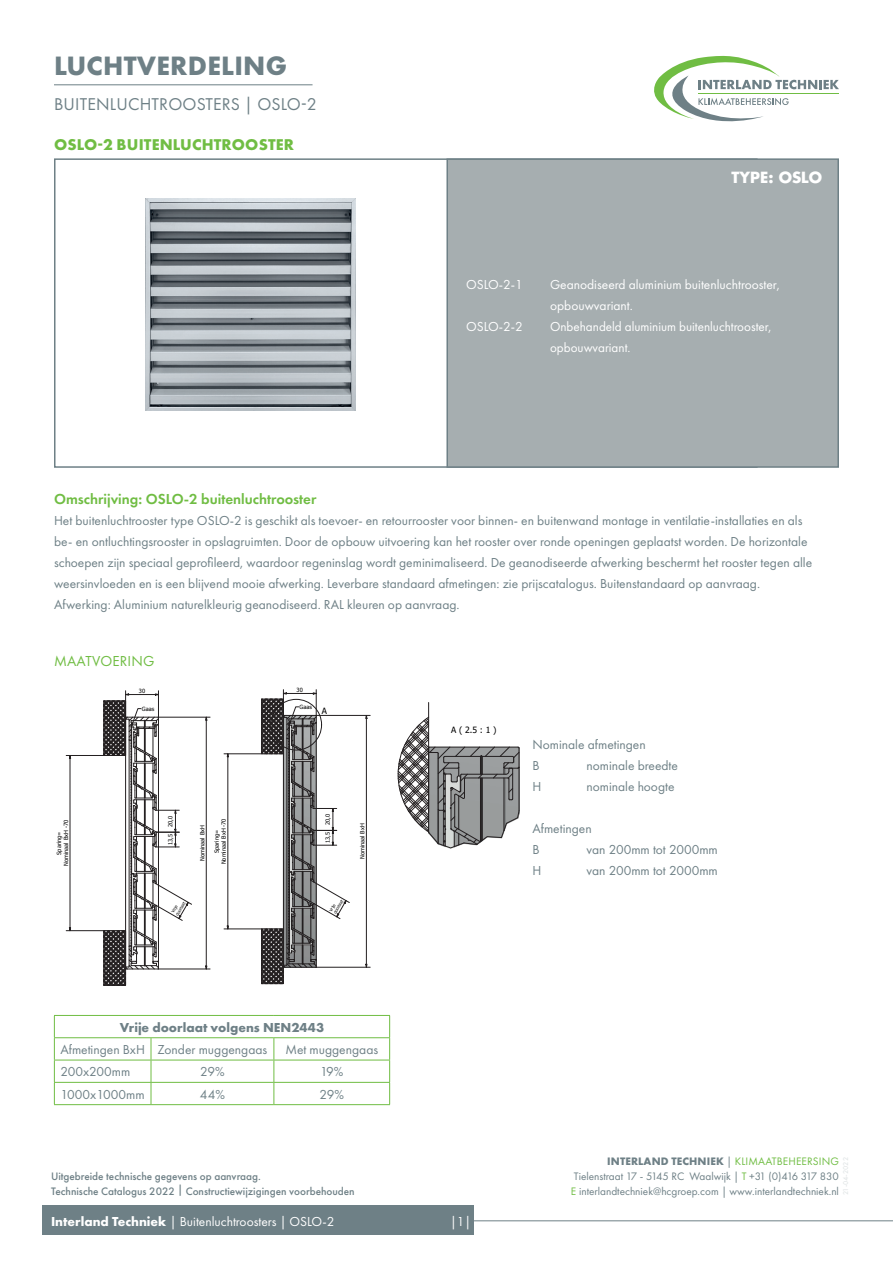
<style>
.page{position:relative;width:893px;height:1263px;background:#fff}
.page>*{position:absolute;margin:0;border:0;box-sizing:border-box;transform-origin:0 0}
.t1{font:700 27.6px "Futura PT";letter-spacing:.01em;color:#6e8086}
.t2{font:17.7px "Futura PT";letter-spacing:.01em;color:#6e8086}
.t3{font:700 16.2px "Futura PT";letter-spacing:.01em;color:#70bd43}
.t4{font:600 15px "Futura PT";color:#70bd43}
.t5{font:15px "Futura PT";color:#fff}
.t6{font:700 15px "Futura LT";color:#fff}
.t7{font:13.5px/21px "Futura PT";color:#6e8086}
.t8{font:13.5px/21px "Futura PT";color:#fff}
.t9{font:700 13.5px "Futura PT";color:#6e8086}
.t10{font:11.25px/15px "Futura PT";color:#6e8086;text-align:justify}
.t11{font:500 11.25px/15px "Futura PT";color:#6e8086}
.t12{font:8.7px "Tahoma";color:#000001}
.t13{font:5.7px/6.9px "Tahoma";letter-spacing:.005em;color:#000001;text-align:center}
.t14{font:4.05px/4.9px "Tahoma";color:#000001}
.s1{font-weight:700}
.s2{color:#70bd43}
</style>
<div class="page">
<svg style="left:654px;top:55px;width:185px;height:67px"></svg>
<hr style="left:698px;top:94px;width:141px;height:1px;background:#70bd43">
<hr style="left:54px;top:84px;width:259px;height:1px;background:#6e8086">
<hr style="left:451px;top:1220px;width:442px;height:1px;background:#6e8086">
<div style="left:43px;top:1206px;width:431px;height:29px;background:#6e8086"></div>
<div style="left:446px;top:158px;width:393px;height:310px;background:#a6aeb0;border:2px solid #6e8086"></div>
<img style="left:146px;top:198px;width:210px;height:213px">
<svg style="left:398px;top:717px;width:122px;height:131px"></svg>
<hr style="left:428px;top:702px;width:1px;height:110px;background:#231f20">
<hr style="left:228px;top:757px;width:1px;height:169px;background:#231f20">
<hr style="left:224px;top:753px;width:38px;height:1px;background:#231f20">
<hr style="left:224px;top:929px;width:38px;height:1px;background:#231f20">
<hr style="left:70px;top:758px;width:1px;height:170px;background:#231f20">
<hr style="left:66px;top:755px;width:38px;height:1px;background:#231f20">
<hr style="left:66px;top:930px;width:38px;height:1px;background:#231f20">
<hr style="left:366px;top:718px;width:1px;height:246px;background:#231f20">
<hr style="left:316px;top:715px;width:54px;height:1px;background:#231f20">
<hr style="left:316px;top:967px;width:54px;height:1px;background:#231f20">
<svg style="left:261px;top:690px;width:89px;height:294px"></svg>
<svg style="left:103px;top:691px;width:89px;height:295px"></svg>
<hr style="left:206px;top:720px;width:1px;height:246px;background:#231f20">
<hr style="left:158px;top:717px;width:52px;height:1px;background:#231f20">
<hr style="left:158px;top:969px;width:52px;height:1px;background:#231f20">
<hr style="left:54px;top:1015px;width:97px;height:1px;background:#70bd43">
<hr style="left:151px;top:1015px;width:123px;height:1px;background:#70bd43">
<hr style="left:274px;top:1015px;width:116px;height:1px;background:#70bd43">
<hr style="left:54px;top:1037px;width:97px;height:1px;background:#70bd43">
<hr style="left:151px;top:1037px;width:123px;height:1px;background:#70bd43">
<hr style="left:274px;top:1037px;width:116px;height:1px;background:#70bd43">
<hr style="left:54px;top:1060px;width:97px;height:1px;background:#70bd43">
<hr style="left:151px;top:1060px;width:123px;height:1px;background:#70bd43">
<hr style="left:274px;top:1060px;width:116px;height:1px;background:#70bd43">
<hr style="left:54px;top:1082px;width:97px;height:1px;background:#70bd43">
<svg style="left:54px;top:1016px;width:1px;height:88px"></svg>
<hr style="left:151px;top:1082px;width:123px;height:1px;background:#70bd43">
<svg style="left:151px;top:1038px;width:1px;height:66px"></svg>
<hr style="left:274px;top:1082px;width:116px;height:1px;background:#70bd43">
<svg style="left:274px;top:1038px;width:1px;height:66px"></svg>
<svg style="left:389px;top:1016px;width:1px;height:88px"></svg>
<hr style="left:54px;top:1104px;width:97px;height:1px;background:#70bd43">
<hr style="left:151px;top:1104px;width:123px;height:1px;background:#70bd43">
<hr style="left:274px;top:1104px;width:116px;height:1px;background:#70bd43">
<h1 class="t1" style="left:54px;top:48px;width:234px">LUCHTVERDELING</h1>
<h2 class="t2" style="left:54px;top:93px;width:264px">BUITENLUCHTROOSTERS | OSLO-2</h2>
<p class="t3" style="left:54px;top:134px;width:242px">OSLO-2 BUITENLUCHTROOSTER</p>
<p class="t6" style="left:731px;top:168px;width:92px">TYPE: OSLO</p>
<p class="t8" style="left:466px;top:274px;width:58px">OSLO-2-1</p>
<p class="t8" style="left:550px;top:274px;width:231px">Geanodiseerd aluminium buitenluchtrooster, opbouwvariant.</p>
<p class="t8" style="left:466px;top:316px;width:58px">OSLO-2-2</p>
<p class="t8" style="left:550px;top:316px;width:223px">Onbehandeld aluminium buitenluchtrooster, opbouwvariant.</p>
<p class="t4" style="left:54px;top:490px;width:264px">Omschrijving: OSLO-2 buitenluchtrooster</p>
<p class="t7" style="left:54px;top:510px;width:760px">Het buitenluchtrooster type OSLO-2 is geschikt als toevoer- en retourrooster voor binnen- en buitenwand montage in ventilatie-installaties en als be- en ontluchtingsrooster in opslagruimten. Door de opbouw uitvoering kan het rooster over ronde openingen geplaatst worden. De horizontale schoepen zijn speciaal geprofileerd, waardoor regeninslag wordt geminimaliseerd. De geanodiseerde afwerking beschermt het rooster tegen alle weersinvloeden en is een blijvend mooie afwerking. Leverbare standaard afmetingen: zie prijscatalogus. Buitenstandaard op aanvraag.<br>Afwerking: Aluminium naturelkleurig geanodiseerd. RAL kleuren op aanvraag.</p>
<p class="t13" style="left:139px;top:687px;width:8px">30</p>
<p class="t13" style="left:297px;top:686px;width:8px">30</p>
<p class="t13" style="left:142px;top:705px;width:14px">Gaas</p>
<p class="t13" style="left:300px;top:704px;width:14px">Gaas</p>
<p class="t12" style="left:322px;top:705px;width:7px">A</p>
<p class="t13" style="left:325px;top:843px;width:31px;rotate:-90deg">13,5 20,0</p>
<p class="t13" style="left:167px;top:827px;width:13px;rotate:-90deg">20,0</p>
<p class="t13" style="left:167px;top:845px;width:13px;rotate:-90deg">13,5</p>
<p class="t13" style="left:214px;top:864px;width:48px;rotate:-90deg">Sparing=<br>Nominaal BxH -70</p>
<p class="t13" style="left:56px;top:866px;width:48px;rotate:-90deg">Sparing=<br>Nominaal BxH -70</p>
<p class="t13" style="left:359px;top:859px;width:37px;rotate:-90deg">Nominaal BxH</p>
<p class="t13" style="left:199px;top:861px;width:37px;rotate:-90deg">Nominaal BxH</p>
<p class="t14" style="left:171px;top:911px;width:16px;rotate:-60deg">Vrije doorlaat</p>
<p class="t14" style="left:329px;top:910px;width:16px;rotate:-60deg">Vrije doorlaat</p>
<p class="t12" style="left:451px;top:724px;width:47px">A(2.5:1)</p>
<p class="t7" style="left:532px;top:734px;width:115px">Nominale afmetingen<br>B</p>
<p class="t7" style="left:586px;top:755px;width:93px">nominale breedte</p>
<p class="t7" style="left:532px;top:776px;width:10px">H</p>
<p class="t7" style="left:586px;top:776px;width:90px">nominale hoogte</p>
<p class="t7" style="left:532px;top:818px;width:61px">Afmetingen<br>B</p>
<p class="t7" style="left:586px;top:839px;width:133px">van 200mm tot 2000mm</p>
<p class="t7" style="left:532px;top:860px;width:10px">H</p>
<p class="t7" style="left:586px;top:860px;width:133px">van 200mm tot 2000mm</p>
<p class="t9" style="left:120px;top:1018px;width:206px">Vrije doorlaat volgens NEN2443</p>
<p class="t7" style="left:60px;top:1039px;width:208px">Afmetingen BxH Zonder muggengaas</p>
<p class="t7" style="left:285px;top:1039px;width:94px">Met muggengaas</p>
<p class="t7" style="left:60px;top:1061px;width:71px">200x200mm</p>
<p class="t7" style="left:200px;top:1061px;width:26px">29%</p>
<p class="t7" style="left:320px;top:1061px;width:25px">19%</p>
<p class="t7" style="left:60px;top:1083px;width:86px">1000x1000mm</p>
<p class="t7" style="left:200px;top:1083px;width:26px">44%</p>
<p class="t7" style="left:320px;top:1083px;width:26px">29%</p>
<p class="t11" style="left:51px;top:1169px;width:305px">Uitgebreide technische gegevens op aanvraag.<br>Technische Catalogus 2022 | Constructiewijzigingen voorbehouden</p>
<p class="t5" style="left:51px;top:1211px;width:218px">Interland Techniek | Stralingspanelen</p>
<p class="t8" style="left:51px;top:1210px;width:285px"><span class="s1">Interland Techniek</span> | Buitenluchtroosters | OSLO-2</p>
<p class="t8" style="left:450px;top:1210px;width:23px">|1|</p>
<p class="t10" style="left:571px;top:1154px;width:269px;text-indent:36px"><span class="s1">INTERLAND TECHNIEK</span> | <span class="s2">KLIMAATBEHEERSING </span>Tielenstraat 17 - 5145 RC Waalwijk | <span class="s2">T</span> +31 (0)416 317 830<br><span class="s2">E</span> interlandtechniek@hcgroep.com | www.interlandtechniek.nl</p>
</div>
